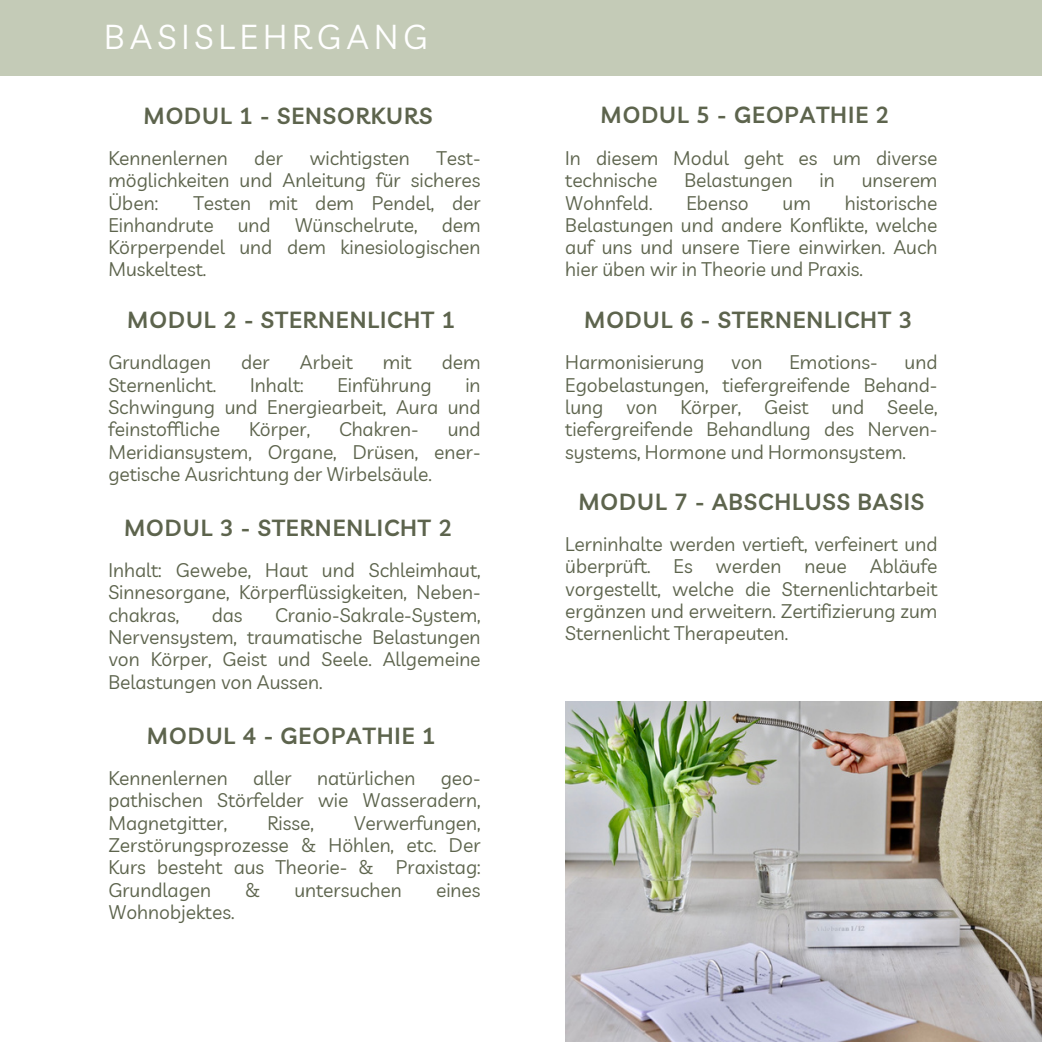
<style>
.page{position:relative;width:1042px;height:1043px;background:#fff}
.page>*{position:absolute;margin:0;border:0;box-sizing:border-box;transform-origin:0 0}
.t1{font:33.6px "Livvic";letter-spacing:.15em;color:#fff}
.t2{font:600 22.75px "Livvic";letter-spacing:.04em;color:#5d644d}
.t3{font:19.25px/22.2px "Livvic";color:#5d644d;text-align:justify}
</style>
<div class="page">
<div style="left:0;top:0;width:1041px;height:76px;background:#c4cbb7"></div>
<img style="left:565px;top:701px;width:476px;height:340px">
<p class="t1" style="left:104px;top:15px;width:325px">BASISLEHRGANG</p>
<p class="t2" style="left:143px;top:101px;width:290px">MODUL 1 - SENSORKURS</p>
<p class="t3" style="left:108px;top:146px;width:121px">Kennenlernen</p>
<p class="t3" style="left:254px;top:146px;width:30px">der</p>
<p class="t3" style="left:309px;top:146px;width:102px">wichtigsten</p>
<p class="t3" style="left:108px;top:146px;width:373px;text-indent:328px">Test&shy;möglichkeiten und Anleitung für sicheres Üben:</p>
<p class="t3" style="left:108px;top:191px;width:373px;text-indent:85px">Testen mit dem Pendel, der<br>Einhandrute</p>
<p class="t3" style="left:108px;top:213px;width:373px;text-indent:333px">dem Körperpendel und dem kinesiologischen Muskeltest.</p>
<p class="t3" style="left:238px;top:213px;width:34px">und</p>
<p class="t3" style="left:294px;top:213px;width:124px">Wünschelrute,</p>
<p class="t2" style="left:127px;top:305px;width:329px">MODUL 2 - STERNENLICHT 1</p>
<p class="t3" style="left:108px;top:351px;width:104px">Grundlagen</p>
<p class="t3" style="left:241px;top:351px;width:30px">der</p>
<p class="t3" style="left:300px;top:351px;width:54px">Arbeit</p>
<p class="t3" style="left:383px;top:351px;width:30px">mit</p>
<p class="t3" style="left:441px;top:351px;width:40px">dem</p>
<p class="t3" style="left:108px;top:373px;width:109px">Sternenlicht.</p>
<p class="t3" style="left:250px;top:373px;width:55px">Inhalt:</p>
<p class="t3" style="left:337px;top:373px;width:96px">Einführung</p>
<p class="t3" style="left:108px;top:373px;width:373px;text-indent:357px">in Schwingung und Energiearbeit, Aura und feinstoffliche</p>
<p class="t3" style="left:108px;top:417px;width:373px;text-indent:339px">und Meridiansystem, Organe, Drüsen, ener&shy;getische Ausrichtung der Wirbelsäule.</p>
<p class="t2" style="left:124px;top:513px;width:329px">MODUL 3 - STERNENLICHT 2</p>
<p class="t3" style="left:108px;top:558px;width:373px">Inhalt: Gewebe, Haut und Schleimhaut, Sinnesorgane, Körperflüssigkeiten, Neben&shy;chakras,</p>
<p class="t3" style="left:249px;top:417px;width:62px">Körper,</p>
<p class="t3" style="left:339px;top:417px;width:81px">Chakren-</p>
<p class="t3" style="left:108px;top:603px;width:373px;text-indent:167px">Cranio-Sakrale-System, Nervensystem, traumatische Belastungen von Körper, Geist und Seele. Allgemeine Belastungen von Aussen.</p>
<p class="t3" style="left:212px;top:603px;width:32px">das</p>
<p class="t2" style="left:147px;top:720px;width:290px">MODUL 4 - GEOPATHIE 1</p>
<p class="t3" style="left:108px;top:766px;width:121px">Kennenlernen</p>
<p class="t3" style="left:253px;top:766px;width:40px">aller</p>
<p class="t3" style="left:317px;top:766px;width:100px">natürlichen</p>
<p class="t3" style="left:108px;top:766px;width:373px;text-indent:332px">geo&shy;pathischen Störfelder wie Wasseradern, Magnetgitter,</p>
<p class="t3" style="left:108px;top:811px;width:373px;text-indent:245px">Verwerfungen, Zerstörungsprozesse &amp; Höhlen, etc. Der Kurs besteht aus Theorie- &amp; Praxistag:<br>Grundlagen</p>
<p class="t3" style="left:267px;top:811px;width:48px">Risse,</p>
<p class="t3" style="left:245px;top:877px;width:16px">&amp;</p>
<p class="t3" style="left:294px;top:877px;width:109px">untersuchen</p>
<p class="t3" style="left:436px;top:877px;width:46px">eines</p>
<p class="t3" style="left:108px;top:900px;width:127px">Wohnobjektes.</p>
<p class="t2" style="left:600px;top:100px;width:290px">MODUL 5 - GEOPATHIE 2</p>
<p class="t3" style="left:565px;top:146px;width:373px">In diesem Modul geht es um diverse technische</p>
<p class="t3" style="left:684px;top:169px;width:110px">Belastungen</p>
<p class="t3" style="left:819px;top:169px;width:17px">in</p>
<p class="t3" style="left:861px;top:169px;width:77px">unserem</p>
<p class="t3" style="left:565px;top:191px;width:89px">Wohnfeld.</p>
<p class="t3" style="left:686px;top:191px;width:64px">Ebenso</p>
<p class="t3" style="left:782px;top:191px;width:30px">um</p>
<p class="t3" style="left:565px;top:191px;width:373px;text-indent:279px">historische Belastungen und andere Konflikte, welche auf uns und unsere Tiere einwirken. Auch hier üben wir in Theorie und Praxis.</p>
<p class="t2" style="left:584px;top:305px;width:329px">MODUL 6 - STERNENLICHT 3</p>
<p class="t3" style="left:565px;top:351px;width:373px;text-indent:339px">und Egobelastungen, tiefergreifende Behand&shy;lung von Körper, Geist und Seele, tiefergreifende Behandlung des Nerven&shy;systems, Hormone und Hormonsystem.</p>
<p class="t3" style="left:565px;top:351px;width:141px">Harmonisierung</p>
<p class="t3" style="left:731px;top:351px;width:33px">von</p>
<p class="t3" style="left:789px;top:351px;width:90px">Emotions-</p>
<p class="t2" style="left:578px;top:486px;width:347px">MODUL 7 - ABSCHLUSS BASIS</p>
<p class="t3" style="left:565px;top:532px;width:373px">Lerninhalte werden vertieft, verfeinert und überprüft. Es werden neue Abläufe vorgestellt, welche die Sternenlichtarbeit ergänzen und erweitern. Zertifizierung zum Sternenlicht Therapeuten.</p>
</div>
